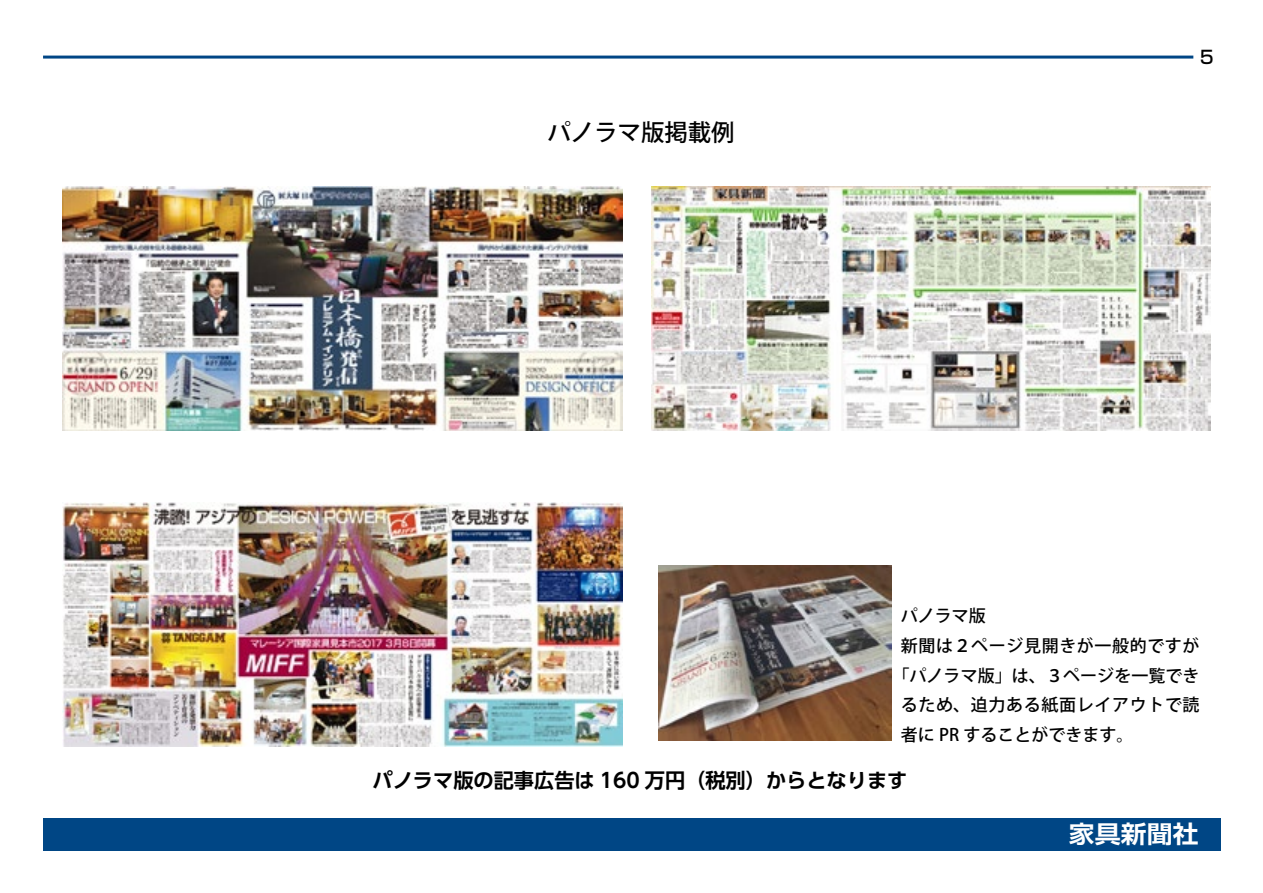
<style>
.page{position:relative;width:1263px;height:893px;background:#fff}
.page>*{position:absolute;margin:0;border:0;box-sizing:border-box;transform-origin:0 0}
.t1{font:700 24px "Shin Go Pro De";color:#fff;scale:1.08 1}
.t2{font:500 23.4px "Koz Go Pro";color:#000}
.t3{font:700 20.25px "UD Shin Go Pro De";color:#000}
.t4{font:500 18px "Shin Go Pro";color:#000}
.t5{font:500 16.95px "Koz Go Pro";letter-spacing:.035em;color:#000}
.t6{font:500 16.95px "Koz Go Pro";letter-spacing:.005em;color:#000}
.t7{font:500 16.95px "Koz Go Pro";color:#000}
</style>
<div class="page">
<div style="left:43px;top:818px;width:1177px;height:32px;background:#004685"></div>
<hr style="left:43px;top:56px;width:1150px;height:3px;background:#004685">
<img style="left:62px;top:186px;width:560px;height:244px">
<img style="left:651px;top:186px;width:560px;height:244px">
<img style="left:62px;top:502px;width:560px;height:244px">
<img style="left:658px;top:566px;width:234px;height:175px">
<h2 class="t2" style="left:548px;top:118px;width:189px">パノラマ版掲載例</h2>
<p class="t4" style="left:1198px;top:42px;width:20px">５</p>
<p class="t5" style="left:901px;top:605px;width:87px">パノラマ版</p>
<p class="t5" style="left:901px;top:635px;width:300px">新聞は２ページ見開きが一般的ですが</p>
<p class="t6" style="left:892px;top:664px;width:309px">「パノラマ版」は、３ページを一覧でき</p>
<p class="t5" style="left:901px;top:694px;width:300px">るため、迫力ある紙面レイアウトで読</p>
<p class="t7" style="left:901px;top:724px;width:234px">者に PR することができます。</p>
<p class="t3" style="left:373px;top:764px;width:536px">パノラマ版の記事広告は 160 万円（税別）からとなります</p>
<h1 class="t1" style="left:1069px;top:814px;width:122px">家具新聞社</h1>
</div>
